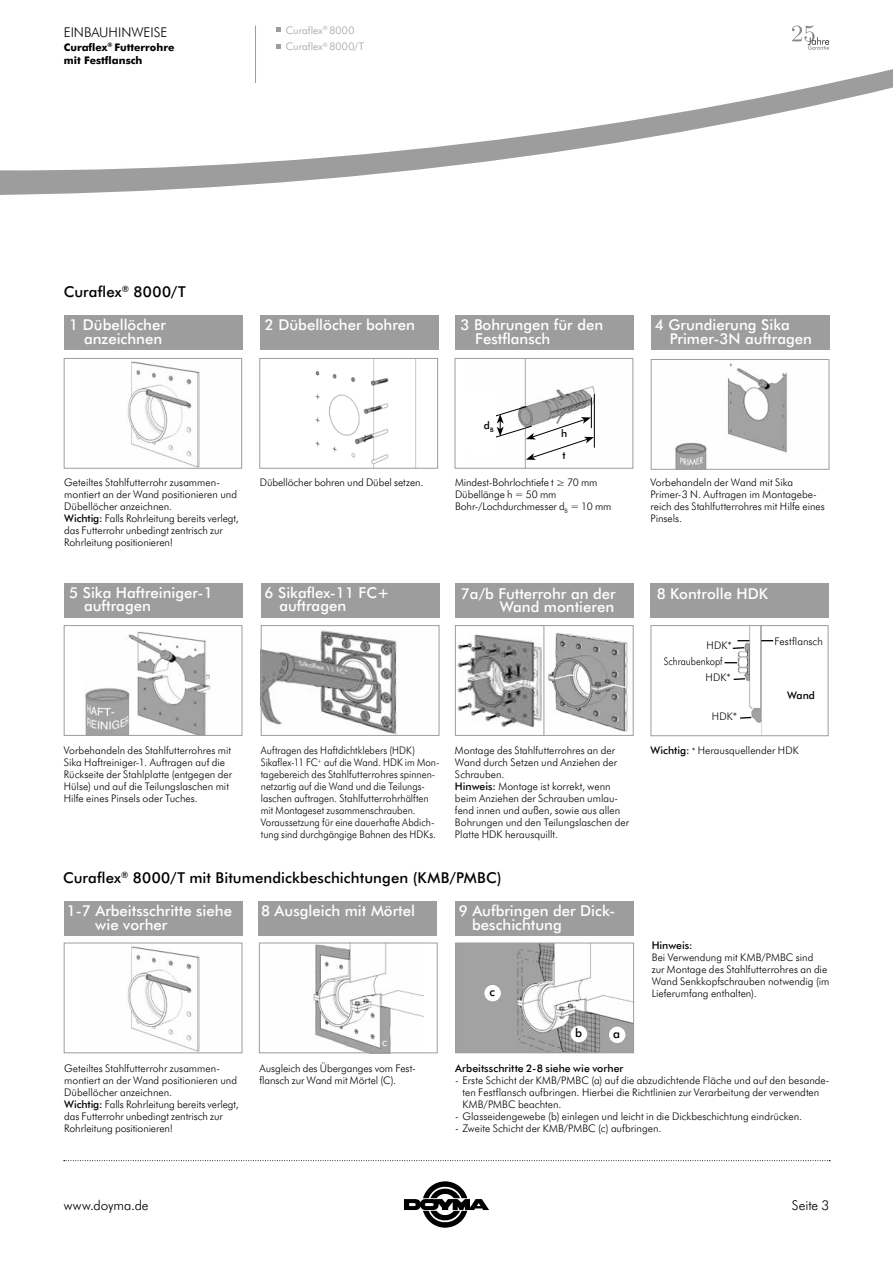
<style>
.page{position:relative;width:893px;height:1263px;background:#fff}
.page>*{position:absolute;margin:0;border:0;box-sizing:border-box;transform-origin:0 0}
.t1{font:500 15px/13.5px "Futura BT";color:#fff}
.t2{font:500 15px "Futura BT";letter-spacing:.005em;color:#000}
.t3{font:300 13.5px "Futura BT";color:#000}
.t4{font:500 12px "Futura BT";color:#000}
.t5{font:300 10.5px/12px "Futura BT";color:#000}
.t6{font:300 10.5px/12px "Futura BT";color:#000;scale:.94 1}
.t7{font:500 10.5px "Futura BT";letter-spacing:.005em;color:#000}
.t8{font:800 10.5px/13.5px "Futura BT";color:#000}
.t9{font:300 10.5px/16.5px "Futura BT";letter-spacing:.005em;color:#9d9d9d}
.t10{font:300 10.5px "Futura BT";color:#000;scale:.9 1}
.t11{font:500 7.2px "Futura BT";color:#fff}
.s1{font-weight:500}
.s2{font-size:9px}
</style>
<div class="page">
<svg style="left:0;top:25px;width:893px;height:170px"></svg>
<div style="left:64px;top:902px;width:178px;height:34px;background:#9d9d9d"></div>
<div style="left:258px;top:902px;width:179px;height:34px;background:#9d9d9d"></div>
<div style="left:455px;top:902px;width:178px;height:34px;background:#9d9d9d"></div>
<div style="left:64px;top:316px;width:178px;height:34px;background:#9d9d9d"></div>
<div style="left:260px;top:316px;width:178px;height:34px;background:#9d9d9d"></div>
<div style="left:455px;top:316px;width:179px;height:34px;background:#9d9d9d"></div>
<div style="left:64px;top:583px;width:178px;height:34px;background:#9d9d9d"></div>
<div style="left:651px;top:316px;width:178px;height:34px;background:#9d9d9d"></div>
<div style="left:261px;top:583px;width:178px;height:34px;background:#9d9d9d"></div>
<img style="left:85px;top:631px;width:125px;height:103px">
<div style="left:64px;top:625px;width:178px;height:111px;border:1px solid #9d9d9d"></div>
<svg style="left:64px;top:1160px;width:766px;height:1px"></svg>
<img style="left:313px;top:945px;width:110px;height:106px">
<div style="left:259px;top:943px;width:179px;height:110px;border:1px solid #9d9d9d"></div>
<img style="left:263px;top:630px;width:135px;height:104px">
<div style="left:261px;top:625px;width:178px;height:111px;border:1px solid #9d9d9d"></div>
<div style="left:456px;top:583px;width:178px;height:34px;background:#9d9d9d"></div>
<div style="left:650px;top:583px;width:179px;height:34px;background:#9d9d9d"></div>
<img style="left:544px;top:629px;width:84px;height:105px">
<div style="left:538px;top:625px;width:96px;height:111px;border:1px solid #9d9d9d"></div>
<div style="left:455px;top:626px;width:89px;height:109px;background:#fff"></div>
<img style="left:457px;top:635px;width:85px;height:91px">
<div style="left:455px;top:625px;width:89px;height:111px;border:1px solid #9d9d9d"></div>
<svg style="left:404px;top:1181px;width:85px;height:47px"></svg>
<img style="left:457px;top:945px;width:175px;height:106px">
<div style="left:455px;top:943px;width:179px;height:110px;border:1px solid #9d9d9d"></div>
<div style="left:608px;top:1026px;width:18px;height:17px;background:#fff;border-radius:50%"></div>
<div style="left:608px;top:1026px;width:18px;height:18px;border:1px solid #9d9d9d;border-radius:50%"></div>
<div style="left:570px;top:1025px;width:18px;height:18px;background:#fff;border-radius:50%"></div>
<div style="left:570px;top:1025px;width:18px;height:18px;border:1px solid #9d9d9d;border-radius:50%"></div>
<div style="left:484px;top:984px;width:17px;height:18px;background:#fff;border-radius:50%"></div>
<div style="left:483px;top:984px;width:19px;height:18px;border:1px solid #9d9d9d;border-radius:50%"></div>
<img style="left:127px;top:361px;width:73px;height:106px">
<div style="left:64px;top:358px;width:178px;height:111px;border:1px solid #9d9d9d"></div>
<img style="left:315px;top:360px;width:101px;height:107px">
<div style="left:259px;top:358px;width:179px;height:111px;border:1px solid #9d9d9d"></div>
<img style="left:524px;top:360px;width:72px;height:107px">
<div style="left:455px;top:358px;width:178px;height:111px;border:1px solid #9d9d9d"></div>
<hr style="left:594px;top:394px;width:1px;height:54px;background:#000">
<hr style="left:591px;top:398px;width:1px;height:30px;background:#000">
<div style="left:559px;top:450px;width:10px;height:12px;background:#fff"></div>
<svg style="left:496px;top:406px;width:98px;height:54px"></svg>
<img style="left:675px;top:363px;width:112px;height:105px">
<div style="left:651px;top:359px;width:178px;height:111px;border:1px solid #9d9d9d"></div>
<img style="left:127px;top:946px;width:73px;height:105px">
<div style="left:64px;top:943px;width:178px;height:110px;border:1px solid #9d9d9d"></div>
<svg style="left:792px;top:26px;width:37px;height:24px"></svg>
<img style="left:724px;top:627px;width:50px;height:107px">
<div style="left:651px;top:625px;width:177px;height:111px;border:1px solid #9d9d9d"></div>
<svg style="left:724px;top:662px;width:13px;height:1px"></svg>
<svg style="left:731px;top:640px;width:42px;height:10px"></svg>
<svg style="left:732px;top:677px;width:14px;height:4px"></svg>
<svg style="left:739px;top:716px;width:14px;height:3px"></svg>
<p class="t3" style="left:64px;top:23px;width:105px">EINBAUHINWEISE</p>
<p class="t8" style="left:64px;top:40px;width:112px">Curaflex<sup>®</sup> Futterrohre mit Festflansch</p>
<h1 class="t2" style="left:64px;top:281px;width:123px">Curaflex<sup>®</sup> 8000/T</h1>
<p class="t9" style="left:286px;top:21px;width:80px">Curaflex<sup>®</sup> 8000<br>Curaflex<sup>®</sup> 8000/T</p>
<h1 class="t1" style="left:475px;top:317px;width:129px;text-indent:-15px">3 Bohrungen für den<br>Festflansch</h1>
<h1 class="t1" style="left:69px;top:317px;width:98px;text-align:right">1 Dübellöcher anzeichnen</h1>
<h1 class="t1" style="left:265px;top:317px;width:152px">2 Dübellöcher bohren</h1>
<h1 class="t1" style="left:670px;top:317px;width:144px;text-indent:-15px">4 Grundierung Sika<br>Primer-3N auftragen</h1>
<p class="t5" style="left:64px;top:476px;width:176px">Geteiltes Stahlfutterrohr zusammen&shy;montiert an der Wand positionieren und Dübellöcher anzeichnen.<br><span class="s1">Wichtig:</span> Falls Rohrleitung bereits verlegt, das Futterrohr unbedingt zentrisch zur Rohrleitung positionieren!</p>
<p class="t7" style="left:484px;top:418px;width:11px">d<sub>B</sub></p>
<p class="t7" style="left:561px;top:426px;width:8px">h</p>
<p class="t7" style="left:562px;top:447px;width:5px">t</p>
<p class="t5" style="left:260px;top:476px;width:165px">Dübellöcher bohren und Dübel setzen.</p>
<p class="t5" style="left:455px;top:476px;width:158px">Mindest-Bohrlochtiefe t ≥ 70 mm<br>Dübellänge h = 50 mm<br>Bohr-/Lochdurchmesser d<sub>B</sub> = 10 mm</p>
<p class="t5" style="left:650px;top:476px;width:176px">Vorbehandeln der Wand mit Sika<br>Primer-3 N. Auftragen im Montagebe&shy;reich des Stahlfutterrohres mit Hilfe eines<br>Pinsels.</p>
<h1 class="t1" style="left:84px;top:585px;width:130px;text-indent:-15px">5 Sika Haftreiniger-1 auftragen</h1>
<h1 class="t1" style="left:461px;top:586px;width:156px;text-align:right">7a/b Futterrohr an der<br>Wand montieren</h1>
<h1 class="t1" style="left:657px;top:586px;width:113px">8 Kontrolle HDK</h1>
<p class="t5" style="left:707px;top:639px;width:27px">HDK*</p>
<p class="t5" style="left:705px;top:671px;width:27px">HDK*</p>
<p class="t5" style="left:712px;top:710px;width:27px">HDK*</p>
<h1 class="t1" style="left:279px;top:585px;width:112px;text-indent:-15px">6 Sikaflex-11 FC+ auftragen</h1>
<p class="t5" style="left:774px;top:634px;width:50px">Festflansch</p>
<p class="t10" style="left:664px;top:654px;width:67px">Schraubenkopf</p>
<p class="t7" style="left:787px;top:688px;width:30px">Wand</p>
<p class="t5" style="left:64px;top:744px;width:170px">Vorbehandeln des Stahlfutterrohres mit Sika Haftreiniger-1. Auftragen auf die Rückseite der Stahlplatte (entgegen der Hülse) und auf die Teilungslaschen mit Hilfe eines Pinsels oder Tuches.</p>
<p class="t6" style="left:261px;top:744px;width:191px">Auftragen des Haftdichtklebers (HDK)<br>Sikaflex-11 FC<sup>+</sup> auf die Wand. HDK im Mon&shy;tagebereich des Stahlfutterrohres spinnen&shy;netzartig auf die Wand und die Teilungs&shy;laschen auftragen. Stahlfutterrohrhälften mit Montageset zusammenschrauben.<br>Voraussetzung für eine dauerhafte Abdich&shy;tung sind durchgängige Bahnen des HDKs.</p>
<p class="t5" style="left:455px;top:744px;width:176px">Montage des Stahlfutterrohres an der<br>Wand durch Setzen und Anziehen der<br>Schrauben.<br><span class="s1">Hinweis:</span> Montage ist korrekt, wenn beim Anziehen der Schrauben umlau&shy;fend innen und außen, sowie aus allen<br>Bohrungen und den Teilungslaschen der<br>Platte HDK herausquillt.</p>
<p class="t5" style="left:650px;top:744px;width:150px"><span class="s1">Wichtig:</span> <span class="s2">*</span> Herausquellender HDK</p>
<h1 class="t2" style="left:63px;top:867px;width:440px">Curaflex<sup>®</sup> 8000/T mit Bitumendickbeschichtungen (KMB/PMBC)</h1>
<h1 class="t1" style="left:95px;top:903px;width:138px;text-indent:-28px">1-7 Arbeitsschritte siehe wie vorher</h1>
<h1 class="t1" style="left:261px;top:903px;width:156px">8 Ausgleich mit Mörtel</h1>
<h1 class="t1" style="left:472px;top:903px;width:144px;text-indent:-14px">9 Aufbringen der Dick&shy;beschichtung</h1>
<p class="t11" style="left:382px;top:1039px;width:7px">C</p>
<p class="t4" style="left:489px;top:983px;width:7px">c</p>
<p class="t4" style="left:575px;top:1024px;width:8px">b</p>
<p class="t4" style="left:613px;top:1025px;width:8px">a</p>
<p class="t7" style="left:652px;top:938px;width:42px">Hinweis:</p>
<p class="t5" style="left:652px;top:951px;width:179px">Bei Verwendung mit KMB/PMBC sind<br>zur Montage des Stahlfutterrohres an die Wand Senkkopfschrauben notwendig (im Lieferumfang enthalten).</p>
<p class="t5" style="left:64px;top:1061px;width:176px">Geteiltes Stahlfutterrohr zusammen&shy;montiert an der Wand positionieren und Dübellöcher anzeichnen.<br><span class="s1">Wichtig:</span> Falls Rohrleitung bereits verlegt, das Futterrohr unbedingt zentrisch zur Rohrleitung positionieren!</p>
<p class="t5" style="left:259px;top:1061px;width:158px">Ausgleich des Überganges vom Fest&shy;flansch zur Wand mit Mörtel (C).</p>
<p class="t3" style="left:64px;top:1196px;width:86px">www.doyma.de</p>
<p class="t7" style="left:455px;top:1060px;width:170px">Arbeitsschritte 2-8 siehe wie vorher</p>
<p class="t5" style="left:462px;top:1073px;width:369px;text-indent:-7px">- Erste Schicht der KMB/PMBC (a) auf die abzudichtende Fläche und auf den besande&shy;ten Festflansch aufbringen. Hierbei die Richtlinien zur Verarbeitung der verwendten<br>KMB/PMBC beachten.</p>
<p class="t5" style="left:455px;top:1109px;width:349px">- Glasseidengewebe (b) einlegen und leicht in die Dickbeschichtung eindrücken.</p>
<p class="t5" style="left:455px;top:1121px;width:208px">- Zweite Schicht der KMB/PMBC (c) aufbringen.</p>
<p class="t3" style="left:792px;top:1196px;width:39px">Seite 3</p>
</div>
